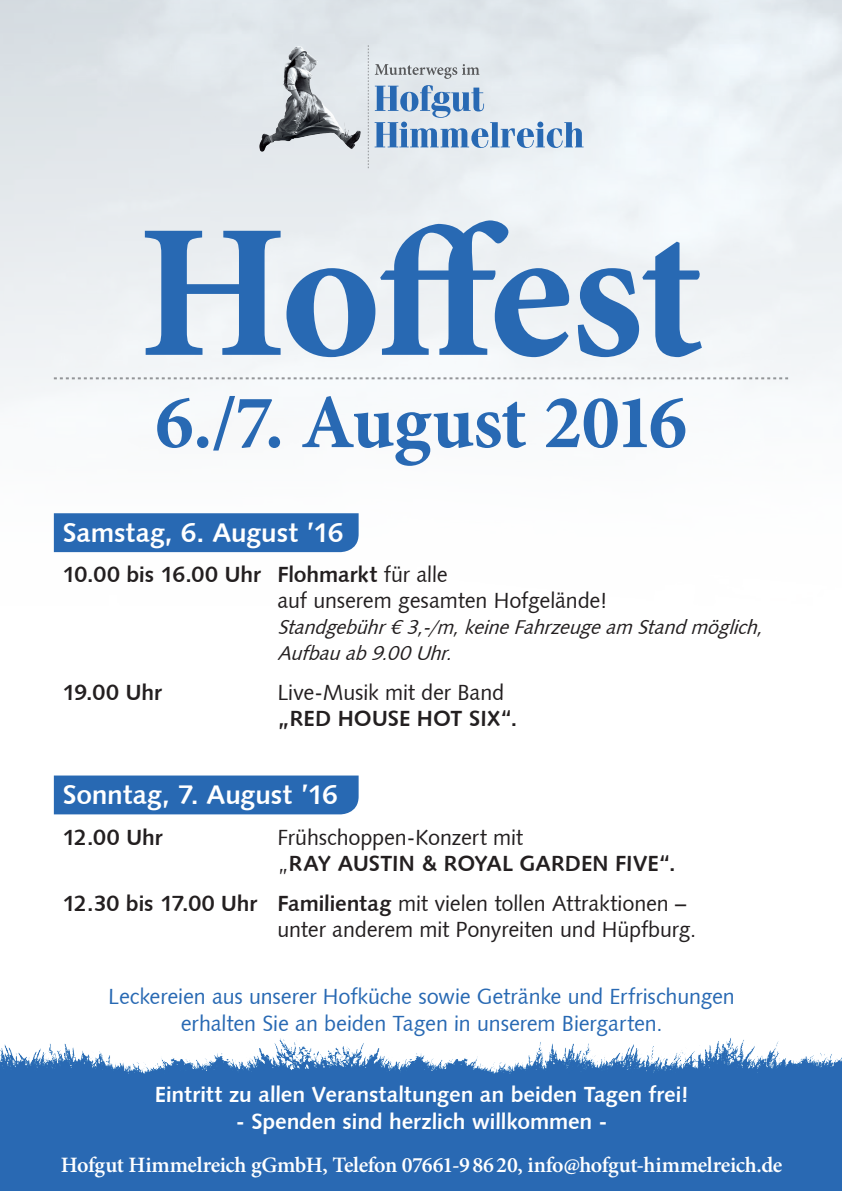
<style>
.page{position:relative;width:842px;height:1191px;background:#fff}
.page>*{position:absolute;margin:0;border:0;box-sizing:border-box;transform-origin:0 0}
.t1{font:700 190.8px "Minion Pro";letter-spacing:-.025em;color:#2869b3}
.t2{font:700 76.9px "Minion Pro";letter-spacing:-.02em;color:#2869b3}
.t3{font:27px "Humanist 531 BT Bold A";letter-spacing:-.01em;color:#fff}
.t4{font:22px/26px "Humanist 531 BT Roman A";letter-spacing:-.01em;color:#231f20}
.t5{font:22px/26.4px "Humanist 531 BT Roman A";letter-spacing:-.01em;color:#2869b3;text-align:center}
.t6{font:22px "Humanist 531 BT Bold A";letter-spacing:-.005em;color:#231f20}
.t7{font:22px "Humanist 531 BT Bold A";letter-spacing:-.005em;color:#fff}
.t8{font:600 22px "Minion Pro";letter-spacing:-.02em;color:#fff}
.t9{font:italic 20px/26px "Humanist 531 BT Roman A";color:#231f20}
.s1{font-family:"Humanist 531 BT Roman A"}
.s2{font-family:"Humanist 531 BT Bold A"}
</style>
<div class="page">
<div style="left:0;top:1168px;width:842px;height:23px;background:#2969b3"></div>
<img style="left:0;top:1038px;width:842px;height:130px">
<svg style="left:375px;top:85px;width:209px;height:63px;background:#b0c6de"></svg>
<svg style="left:375px;top:64px;width:104px;height:15px;background:#c2c7cb"></svg>
<svg style="left:368px;top:45px;width:1px;height:123px"></svg>
<img style="left:257px;top:45px;width:107px;height:108px">
<div style="left:54px;top:513px;width:305px;height:39px;background:#2869b3"></div>
<div style="left:54px;top:775px;width:305px;height:39px;background:#2869b3"></div>
<svg style="left:54px;top:377px;width:734px;height:2px"></svg>
<h1 class="t1" style="left:138px;top:159px;width:567px">Hoffest</h1>
<h2 class="t2" style="left:155px;top:368px;width:533px">6./7. August 2016</h2>
<p class="t3" style="left:62px;top:516px;width:283px">Samstag, 6. August ’16</p>
<p class="t6" style="left:62px;top:561px;width:387px">10.00 bis 16.00 Uhr Flohmarkt <span class="s1">für alle</span></p>
<p class="t4" style="left:277px;top:587px;width:331px">auf unserem gesamten Hofgelände!</p>
<p class="t9" style="left:277px;top:613px;width:493px">Standgebühr€3,-/m,keineFahrzeugeam Standmöglich,<br>Aufbauab9.00Uhr.</p>
<p class="t6" style="left:62px;top:679px;width:101px">19.00 Uhr</p>
<p class="t4" style="left:277px;top:679px;width:228px">Live-Musik mit der Band</p>
<p class="t6" style="left:277px;top:705px;width:241px">„RED HOUSE HOT SIX“.</p>
<p class="t3" style="left:62px;top:778px;width:277px">Sonntag, 7. August ’16</p>
<p class="t6" style="left:62px;top:823px;width:102px">12.00 Uhr</p>
<p class="t4" style="left:277px;top:823px;width:247px">Frühschoppen-Konzert mit</p>
<p class="t6" style="left:277px;top:849px;width:400px"><span class="s1">„</span>RAY AUSTIN &amp; ROYAL GARDEN FIVE“.</p>
<p class="t4" style="left:277px;top:889px;width:420px;text-indent:-215px"><span class="s2">12.30 bis 17.00 Uhr Familientag</span> mit vielen tollen Attraktionen – unter anderem mit Ponyreiten und Hüpfburg.</p>
<p class="t5" style="left:108px;top:983px;width:628px">Leckereien aus unserer Hofküche sowie Getränke und Erfrischungen erhalten Sie an beiden Tagen in unserem Biergarten.</p>
<p class="t7" style="left:155px;top:1081px;width:536px">Eintritt zu allen Veranstaltungen an beiden Tagen frei!</p>
<p class="t7" style="left:236px;top:1107px;width:373px">- Spenden sind herzlich willkommen -</p>
<p class="t8" style="left:61px;top:1150px;width:723px">Hofgut Himmelreich gGmbH, Telefon 07661-98620, info@hofgut-himmelreich.de</p>
</div>
